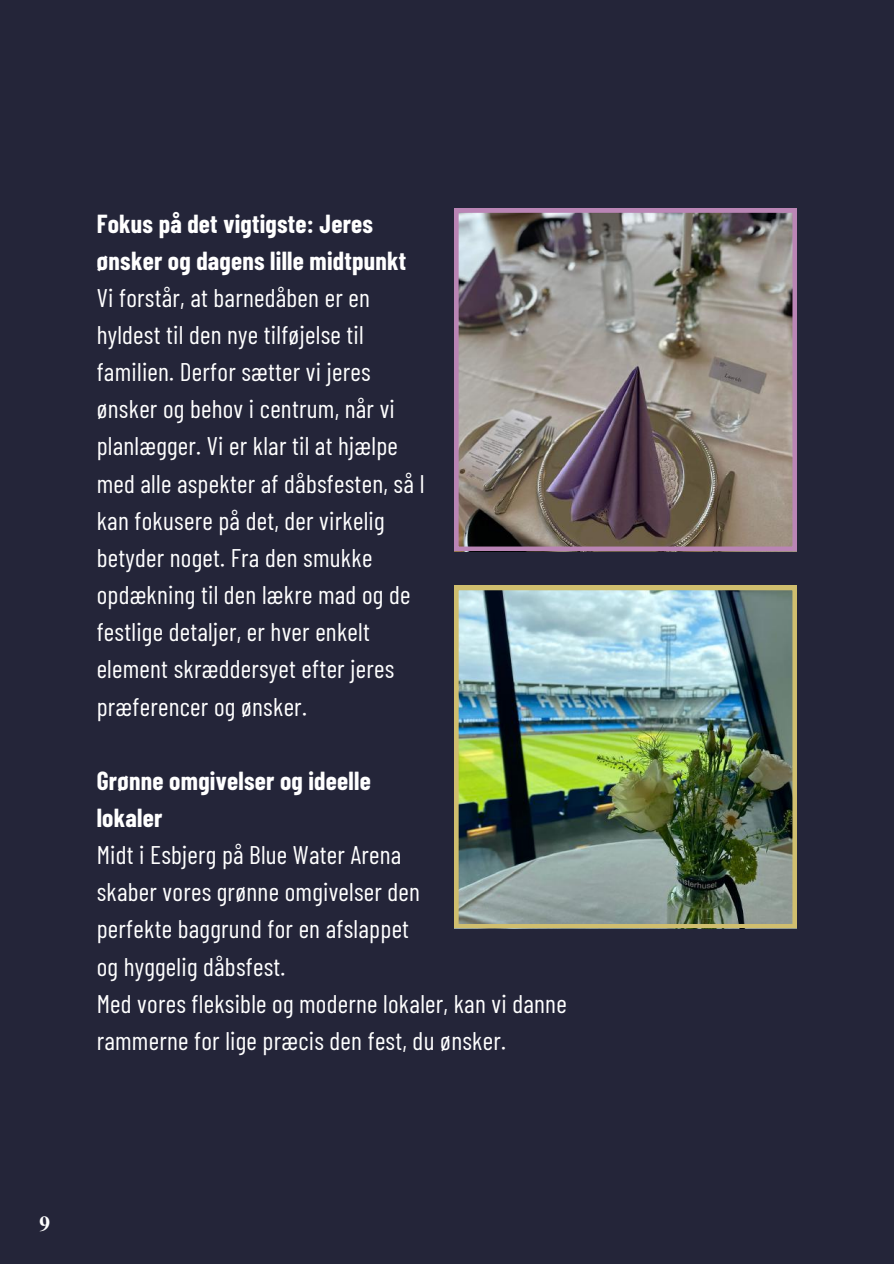
<style>
.page{position:relative;width:894px;height:1264px;background:#fff}
.page>*{position:absolute;margin:0;border:0;box-sizing:border-box;transform-origin:0 0}
.t1{font:25.5px/37.2px "Barlow Condensed";letter-spacing:.01em;color:#fff}
.t2{font:700 25.5px/37.2px "Barlow Condensed";letter-spacing:.01em;color:#fff}
.t3{font:700 21px "Times NRMT Pro";color:#fff}
</style>
<div class="page">
<div style="left:0;top:0;width:893px;height:1263px;background:#242539"></div>
<img style="left:454px;top:208px;width:342px;height:342px">
<img style="left:454px;top:585px;width:342px;height:342px">
<p class="t2" style="left:97px;top:204px;width:311px">Fokus på det vigtigste: Jeres ønsker og dagens lille midtpunkt</p>
<p class="t1" style="left:97px;top:278px;width:329px">Vi forstår, at barnedåben er en hyldest til den nye tilføjelse til familien. Derfor sætter vi jeres ønsker og behov i centrum, når vi planlægger. Vi er klar til at hjælpe med alle aspekter af dåbsfesten, så I kan fokusere på det, der virkelig betyder noget. Fra den smukke opdækning til den lækre mad og de festlige detaljer, er hver enkelt element skræddersyet efter jeres præferencer og ønsker.</p>
<p class="t2" style="left:97px;top:761px;width:276px">Grønne omgivelser og ideelle lokaler</p>
<p class="t1" style="left:97px;top:835px;width:471px">Midt i Esbjerg på Blue Water Arena<br>skaber vores grønne omgivelser den<br>perfekte baggrund for en afslappet<br>og hyggelig dåbsfest.<br>Med vores fleksible og moderne lokaler, kan vi danne rammerne for lige præcis den fest, du ønsker.</p>
<p class="t3" style="left:39px;top:1215px;width:12px">9</p>
</div>
